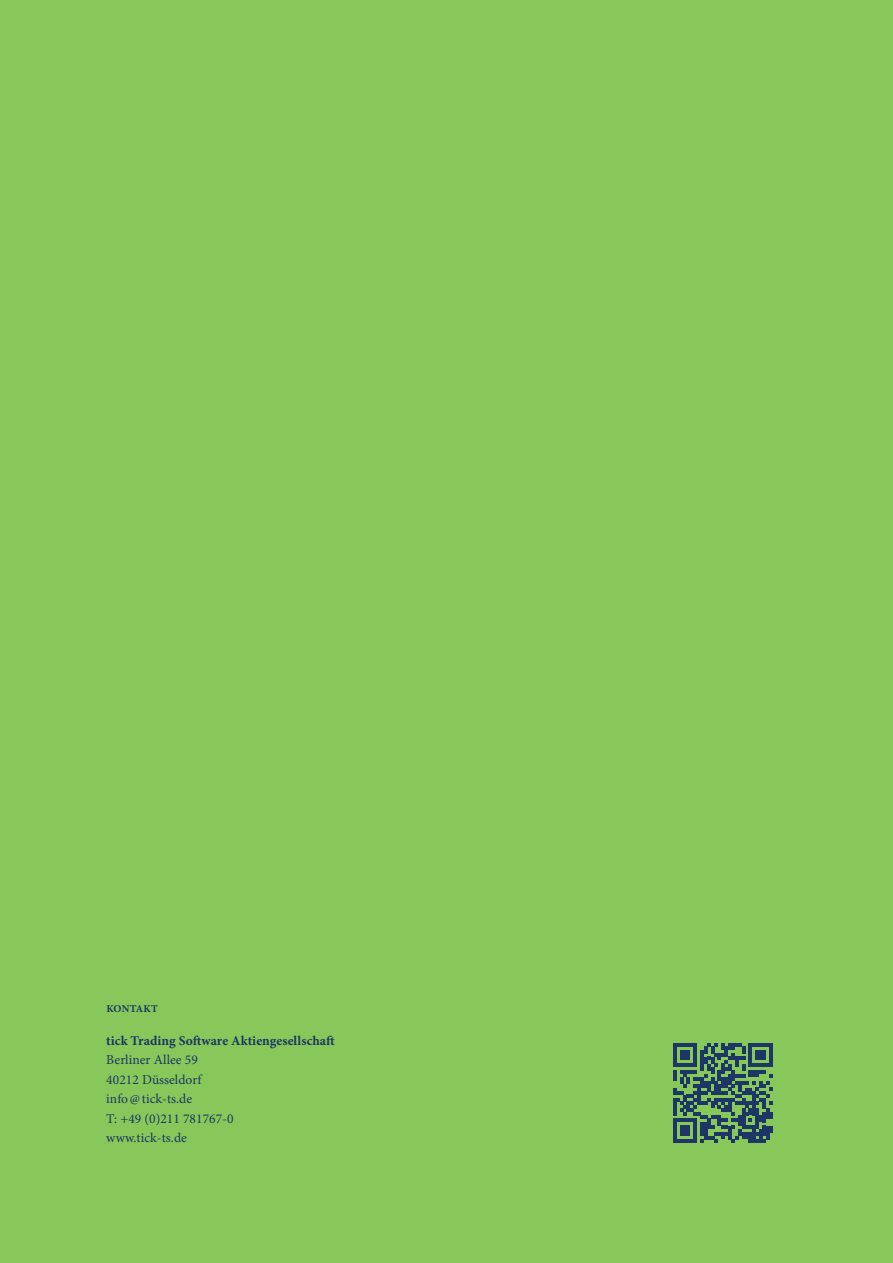
<style>
.page{position:relative;width:893px;height:1263px;background:#88c759}
.page>*{position:absolute;margin:0;border:0;box-sizing:border-box;transform-origin:0 0}
.t1{font:13.5px/19.5px "Minion Pro";letter-spacing:.005em;color:#1c3665}
.t2{font:700 13.5px "Minion Pro";letter-spacing:.005em;color:#1c3665}
.t3{font:700 10.5px "Minion Pro";letter-spacing:.02em;color:#1c3665}
</style>
<div class="page">
<svg style="left:673px;top:1043px;width:100px;height:100px"></svg>
<p class="t3" style="left:106px;top:1001px;width:53px">KONTAKT</p>
<p class="t2" style="left:106px;top:1031px;width:230px">tick Trading Software Aktiengesellschaft</p>
<p class="t1" style="left:106px;top:1050px;width:129px">Berliner Allee 59<br>40212 Düsseldorf info@tick-ts.de<br>T: +49 (0)211 781767-0 www.tick-ts.de</p>
</div>
